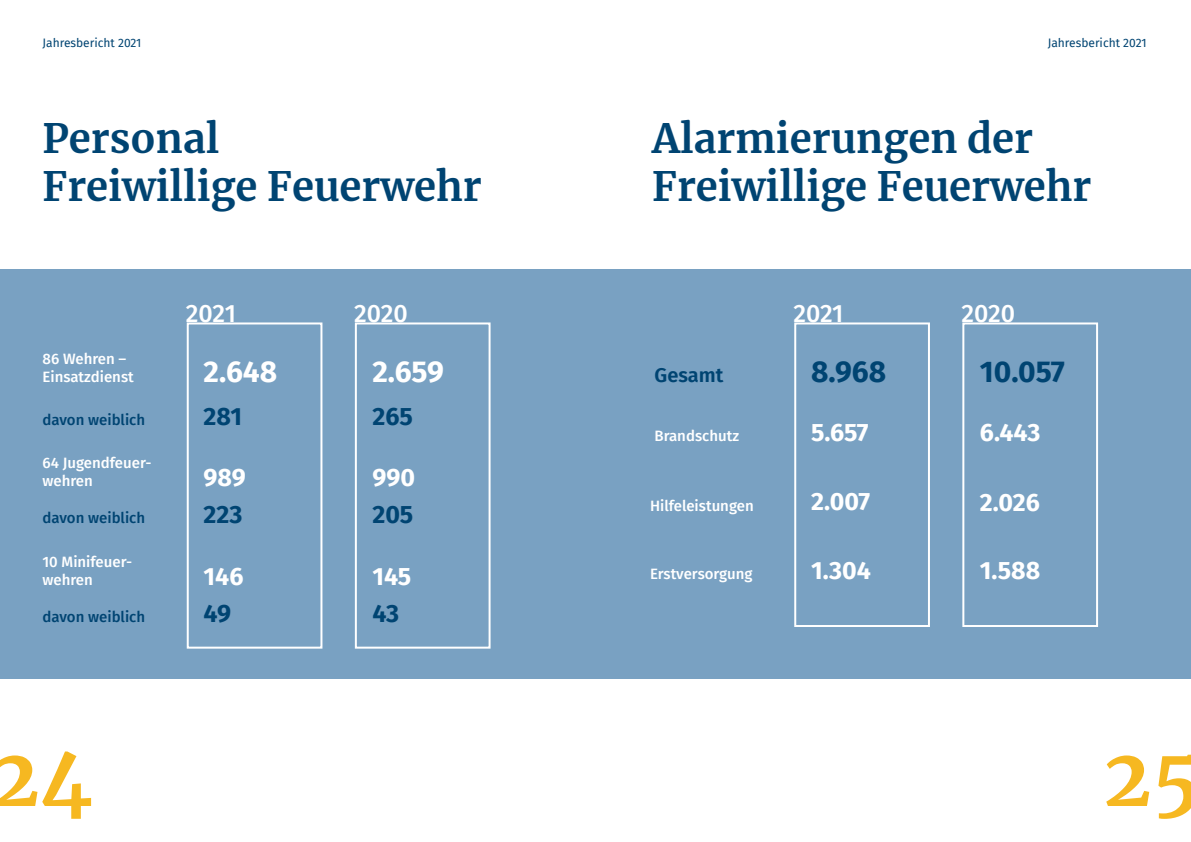
<style>
.page{position:relative;width:1191px;height:842px;background:#fff}
.page>*{position:absolute;margin:0;border:0;box-sizing:border-box;transform-origin:0 0}
.t1{font:700 80px "Merriweather";color:#f6b821}
.t2{font:700 40px/48px "Merriweather";color:#004472}
.t3{font:700 30px "Fira Sans";color:#004472}
.t4{font:700 30px "Fira Sans";letter-spacing:-.005em;color:#fff}
.t5{font:700 25px "Fira Sans";color:#fff}
.t6{font:700 25px "Fira Sans";color:#004472}
.t7{font:500 25px "Fira Sans";letter-spacing:-.005em;color:#fff}
.t8{font:600 20px "Fira Sans";color:#004472}
.t9{font:500 15px/18px "Fira Sans";color:#fff}
.t10{font:500 15px "Fira Sans";color:#004472}
.t11{font:12px "Fira Sans";color:#004472}
</style>
<div class="page">
<div style="left:0;top:269px;width:1191px;height:409px;background:#79a1c2"></div>
<div style="left:187px;top:322px;width:135px;height:327px;border:2px solid #fff"></div>
<div style="left:794px;top:322px;width:136px;height:305px;border:2px solid #fff"></div>
<div style="left:355px;top:322px;width:135px;height:327px;border:2px solid #fff"></div>
<div style="left:962px;top:322px;width:136px;height:305px;border:2px solid #fff"></div>
<p class="t11" style="left:43px;top:34px;width:100px">Jahresbericht 2021</p>
<p class="t11" style="left:1047px;top:34px;width:100px">Jahresbericht 2021</p>
<h2 class="t2" style="left:43px;top:113px;width:441px">Personal<br>Freiwillige Feuerwehr</h2>
<h2 class="t2" style="left:652px;top:113px;width:441px">Alarmierungen der<br>Freiwillige Feuerwehr</h2>
<p class="t9" style="left:43px;top:349px;width:93px">86 Wehren –<br>Einsatzdienst</p>
<p class="t10" style="left:43px;top:407px;width:104px">davon weiblich</p>
<p class="t9" style="left:43px;top:453px;width:111px">64 Jugendfeuer&shy;wehren</p>
<p class="t10" style="left:43px;top:506px;width:104px">davon weiblich</p>
<p class="t9" style="left:43px;top:552px;width:91px">10 Minifeuer&shy;wehren</p>
<p class="t10" style="left:43px;top:605px;width:104px">davon weiblich</p>
<h3 class="t7" style="left:186px;top:294px;width:52px">2021</h3>
<h3 class="t7" style="left:354px;top:294px;width:55px">2020</h3>
<h3 class="t7" style="left:793px;top:294px;width:52px">2021</h3>
<h3 class="t7" style="left:961px;top:294px;width:55px">2020</h3>
<h3 class="t4" style="left:372px;top:346px;width:73px">2.659</h3>
<h3 class="t3" style="left:980px;top:346px;width:87px">10.057</h3>
<h3 class="t6" style="left:372px;top:395px;width:42px">265</h3>
<h3 class="t4" style="left:204px;top:346px;width:75px">2.648</h3>
<h3 class="t3" style="left:811px;top:346px;width:77px">8.968</h3>
<h3 class="t6" style="left:204px;top:395px;width:40px">281</h3>
<h3 class="t8" style="left:654px;top:359px;width:70px">Gesamt</h3>
<h3 class="t5" style="left:980px;top:411px;width:62px">6.443</h3>
<h3 class="t5" style="left:811px;top:411px;width:59px">5.657</h3>
<p class="t9" style="left:654px;top:426px;width:86px">Brandschutz</p>
<h3 class="t5" style="left:204px;top:456px;width:44px">989</h3>
<h3 class="t5" style="left:372px;top:456px;width:44px">990</h3>
<h3 class="t6" style="left:204px;top:493px;width:40px">223</h3>
<h3 class="t6" style="left:372px;top:493px;width:42px">205</h3>
<p class="t9" style="left:650px;top:496px;width:105px">Hilfeleistungen</p>
<h3 class="t5" style="left:811px;top:480px;width:61px">2.007</h3>
<h3 class="t5" style="left:980px;top:481px;width:61px">2.026</h3>
<h3 class="t5" style="left:204px;top:556px;width:41px">146</h3>
<h3 class="t5" style="left:372px;top:556px;width:40px">145</h3>
<p class="t9" style="left:650px;top:564px;width:104px">Erstversorgung</p>
<h3 class="t5" style="left:811px;top:549px;width:61px">1.304</h3>
<h3 class="t5" style="left:980px;top:549px;width:62px">1.588</h3>
<h3 class="t6" style="left:204px;top:593px;width:29px">49</h3>
<h3 class="t6" style="left:372px;top:593px;width:28px">43</h3>
<h1 class="t1" style="left:-9px;top:721px;width:103px">24</h1>
<h1 class="t1" style="left:1103px;top:721px;width:99px">25</h1>
</div>
